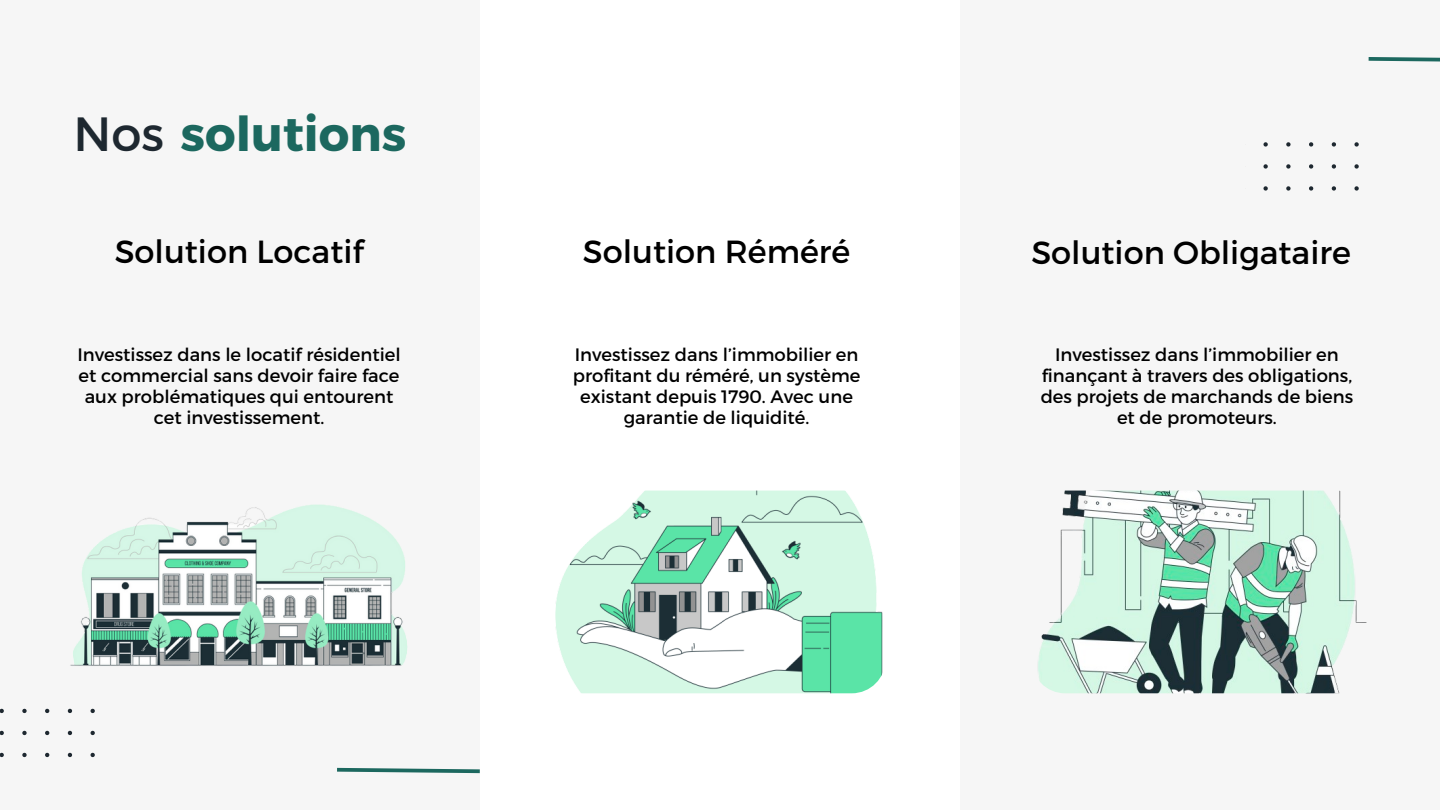
<style>
.page{position:relative;width:1440px;height:810px;background:#fff}
.page>*{position:absolute;margin:0;border:0;box-sizing:border-box;transform-origin:0 0}
.t1{font:700 48px "Montserrat";color:#1c685f}
.t2{font:32px "Montserrat";color:#000}
.t3{font:18px/21px "Montserrat";color:#000;text-align:center}
.s1{font-weight:400;color:#1e2830}
</style>
<div class="page">
<div style="left:0;top:0;width:480px;height:810px;background:#f6f6f6"></div>
<div style="left:960px;top:0;width:480px;height:810px;background:#f6f6f6"></div>
<img style="left:1031px;top:491px;width:338px;height:202px;border-radius:34px">
<img style="left:548px;top:491px;width:338px;height:202px;border-radius:34px">
<svg style="left:1368px;top:57px;width:72px;height:5px"></svg>
<svg style="left:1263px;top:142px;width:96px;height:49px"></svg>
<svg style="left:0;top:708px;width:95px;height:49px"></svg>
<svg style="left:337px;top:767px;width:143px;height:7px"></svg>
<img style="left:62px;top:480px;width:355px;height:213px;border-radius:35px">
<p class="t1" style="left:74px;top:103px;width:334px"><span class="s1">Nos</span> solutions</p>
<p class="t2" style="left:115px;top:230px;width:250px">Solution Locatif</p>
<h3 class="t3" style="left:77px;top:343px;width:325px">Investissez dans le locatif résidentiel et commercial sans devoir faire face aux problématiques qui entourent cet investissement.</h3>
<p class="t2" style="left:583px;top:230px;width:269px">Solution Réméré</p>
<p class="t3" style="left:573px;top:343px;width:289px">Investissez dans l’immobilier en profitant du réméré, un système existant depuis 1790. Avec une garantie de liquidité.</p>
<p class="t2" style="left:1031px;top:232px;width:321px">Solution Obligataire</p>
<h3 class="t3" style="left:1041px;top:343px;width:314px">Investissez dans l’immobilier en finançant à travers des obligations, des projets de marchands de biens et de promoteurs.</h3>
</div>
